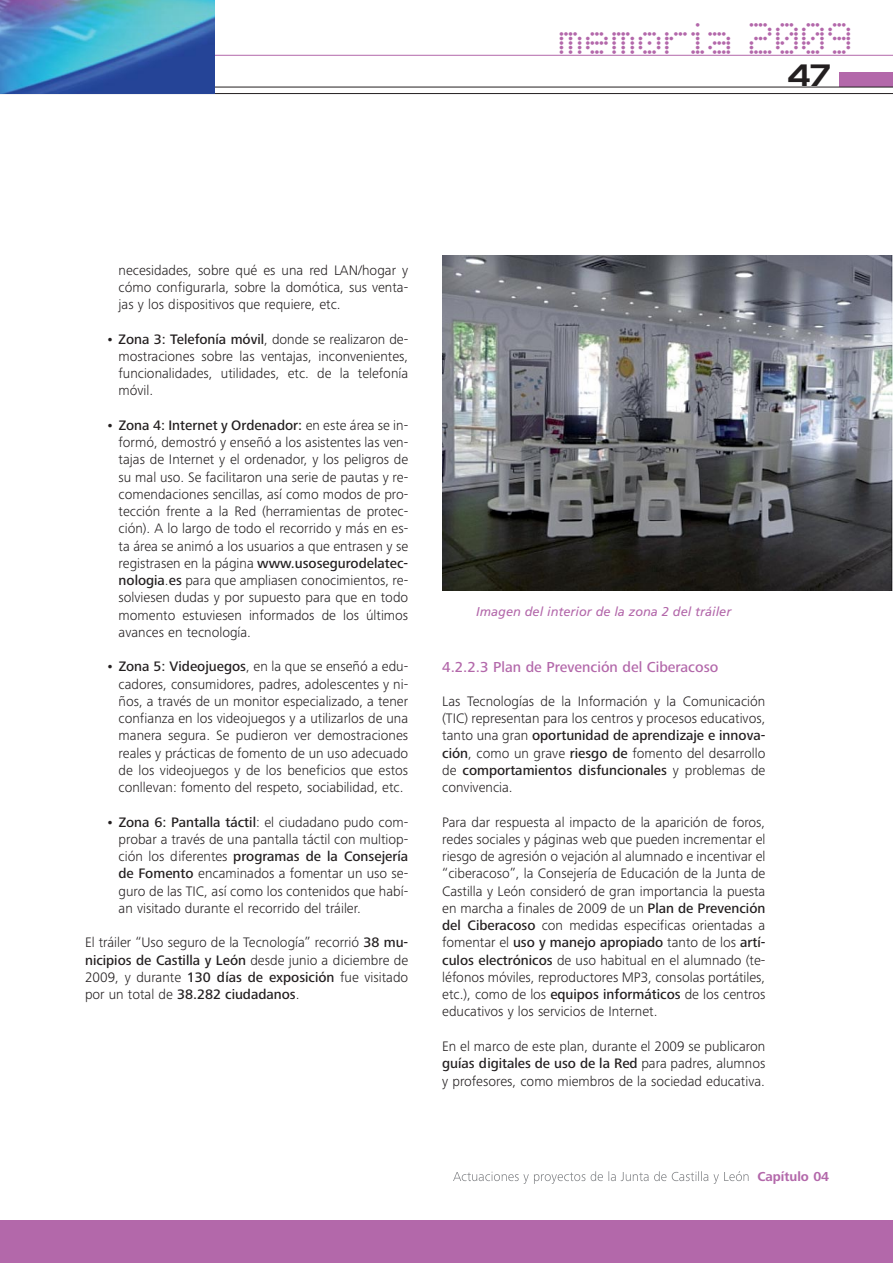
<style>
.page{position:relative;width:893px;height:1263px;background:#fff}
.page>*{position:absolute;margin:0;border:0;box-sizing:border-box;transform-origin:0 0}
.t1{font:36px "Basicdots";color:#b368aa}
.t2{font:30px "Handel Gothic BT";color:#231f20}
.t3{font:500 15px "Frutiger Next Pro";color:#b368aa}
.t4{font:300 14.25px/17.2px "Frutiger Next Pro";color:#231f20;text-align:justify}
.t5{font:700 13.5px "Frutiger Next Pro";color:#b368aa}
.t6{font:italic 12.75px "Frutiger";color:#b368aa}
.s1{font-weight:500}
</style>
<div class="page">
<div style="left:839px;top:72px;width:54px;height:15px;background:#b368aa"></div>
<svg style="left:453px;top:1171px;width:98px;height:13px"></svg>
<hr style="left:0;top:93px;width:893px;height:1px;background:#231f20">
<hr style="left:0;top:55px;width:893px;height:1px;background:#b368aa">
<div style="left:0;top:1220px;width:893px;height:43px;background:#b368aa"></div>
<hr style="left:0;top:87px;width:893px;height:1px;background:#231f20">
<img style="left:0;top:0;width:214px;height:94px">
<img style="left:442px;top:255px;width:451px;height:336px">
<h1 class="t1" style="left:560px;top:23px;width:296px">memoria 2009</h1>
<h2 class="t2" style="left:787px;top:64px;width:44px">47</h2>
<p class="t4" style="left:119px;top:262px;width:291px">necesidades, sobre qué es una red LAN/hogar y cómo configurarla, sobre la domótica, sus venta&shy;jas y los dispositivos que requiere, etc.</p>
<p class="t4" style="left:119px;top:331px;width:291px;text-indent:-12px"><span class="s1">• Zona 3: Telefonía móvil</span>, donde se realizaron de&shy;mostraciones sobre las ventajas, inconvenientes, funcionalidades, utilidades, etc. de la telefonía móvil.</p>
<p class="t4" style="left:119px;top:418px;width:291px;text-indent:-12px"><span class="s1">• Zona 4: Internet y Ordenador:</span> en este área se in&shy;formó, demostró y enseñó a los asistentes las ven&shy;tajas de Internet y el ordenador, y los peligros de su mal uso. Se facilitaron una serie de pautas y re&shy;comendaciones sencillas, así como modos de pro&shy;tección frente a la Red (herramientas de protec&shy;ción). A lo largo de todo el recorrido y más en es&shy;ta área se animó a los usuarios a que entrasen y se registrasen en la página <span class="s1">www.usosegurodelatec&shy;nologia</span>.<span class="s1">es</span> para que ampliasen conocimientos, re&shy;solviesen dudas y por supuesto para que en todo momento estuviesen informados de los últimos avances en tecnología.</p>
<p class="t4" style="left:119px;top:659px;width:291px;text-indent:-12px"><span class="s1">• Zona 5: Videojuegos</span>, en la que se enseñó a edu&shy;cadores, consumidores, padres, adolescentes y ni&shy;ños, a través de un monitor especializado, a tener confianza en los videojuegos y a utilizarlos de una manera segura. Se pudieron ver demostraciones reales y prácticas de fomento de un uso adecuado de los videojuegos y de los beneficios que estos conllevan: fomento del respeto, sociabilidad, etc.</p>
<p class="t4" style="left:119px;top:814px;width:291px;text-indent:-12px"><span class="s1">• Zona 6: Pantalla táctil</span>: el ciudadano pudo com&shy;probar a través de una pantalla táctil con multiop&shy;ción los diferentes <span class="s1">programas de la Consejería de Fomento</span> encaminados a fomentar un uso se&shy;guro de las TIC, así como los contenidos que habí&shy;an visitado durante el recorrido del tráiler.</p>
<p class="t4" style="left:85px;top:935px;width:325px">El tráiler “Uso seguro de la Tecnología” recorrió <span class="s1">38 mu&shy;nicipios de Castilla y León</span> desde junio a diciembre de 2009, y durante <span class="s1">130 días de exposición</span> fue visitado por un total de <span class="s1">38.282 ciudadanos</span>.</p>
<p class="t6" style="left:476px;top:607px;width:257px">Imagen del interior de la zona 2 del tráiler</p>
<p class="t3" style="left:442px;top:661px;width:278px">4.2.2.3 Plan de Prevención del Ciberacoso</p>
<p class="t4" style="left:442px;top:694px;width:325px">Las Tecnologías de la Información y la Comunicación (TIC) representan para los centros y procesos educativos, tanto una gran <span class="s1">oportunidad de aprendizaje e innova&shy;ción</span>, como un grave <span class="s1">riesgo de</span> fomento del desarrollo de <span class="s1">comportamientos disfuncionales</span> y problemas de convivencia.</p>
<p class="t4" style="left:442px;top:814px;width:325px">Para dar respuesta al impacto de la aparición de foros, redes sociales y páginas web que pueden incrementar el riesgo de agresión o vejación al alumnado e incentivar el “ciberacoso”, la Consejería de Educación de la Junta de Castilla y León consideró de gran importancia la puesta en marcha a finales de 2009 de un <span class="s1">Plan de Prevención del Ciberacoso</span> con medidas especificas orientadas a fomentar el <span class="s1">uso y manejo apropiado</span> tanto de los <span class="s1">artí&shy;culos electrónicos</span> de uso habitual en el alumnado (te&shy;léfonos móviles, reproductores MP3, consolas portátiles, etc.), como de los <span class="s1">equipos informáticos</span> de los centros educativos y los servicios de Internet.</p>
<p class="t4" style="left:442px;top:1039px;width:325px">En el marco de este plan, durante el 2009 se publicaron <span class="s1">guías digitales de uso de la Red</span> para padres, alumnos y profesores, como miembros de la sociedad educativa.</p>
<p class="t5" style="left:757px;top:1170px;width:73px">Capítulo 04</p>
</div>
